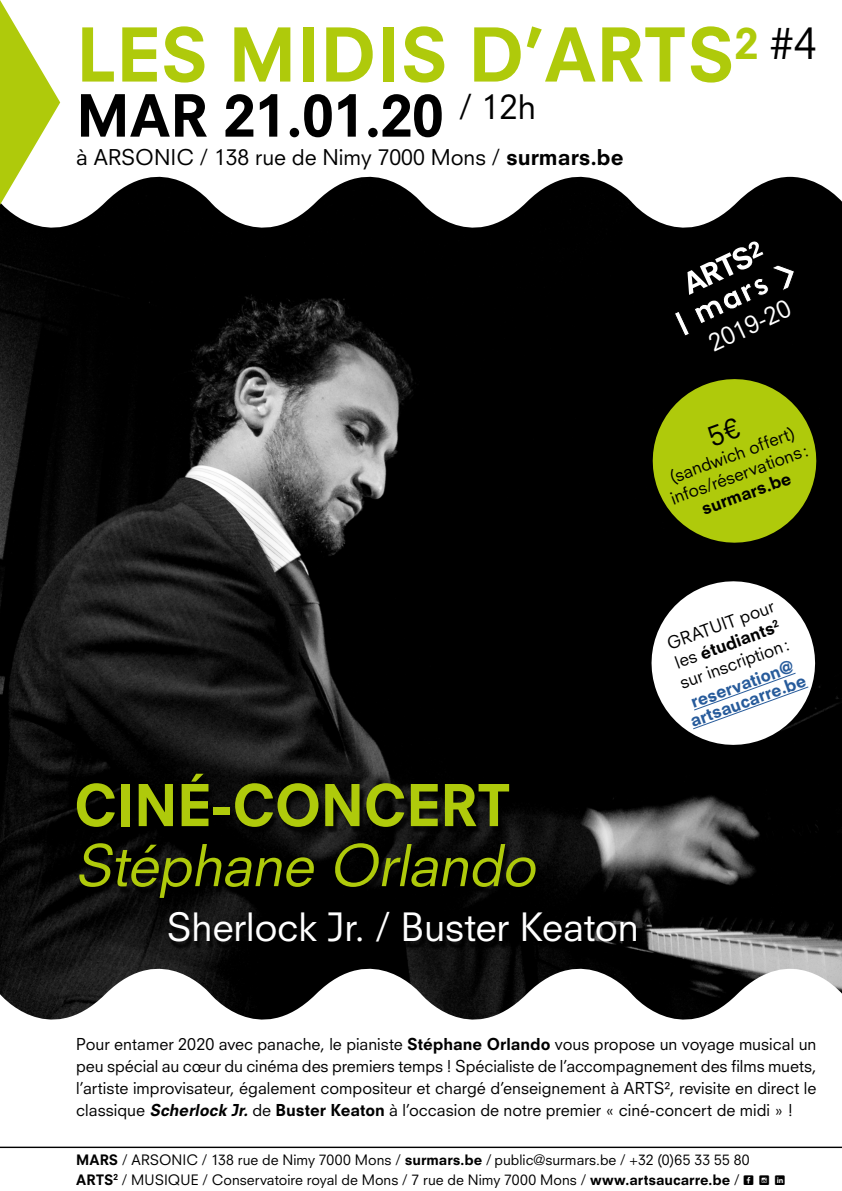
<style>
.page{position:relative;width:842px;height:1191px;background:#fff}
.page>*{position:absolute;margin:0;border:0;box-sizing:border-box;transform-origin:0 0}
.t1{font:800 72px "Neuzeit SLT Std";color:#afca0b}
.t2{font:800 56.5px "Neuzeit SLT Std";color:#000}
.t3{font:italic 56px "Neuzeit SLT Std";color:#afca0b}
.t4{font:800 56px "Neuzeit SLT Std";letter-spacing:-.015em;color:#afca0b}
.t5{font:38px "Neuzeit SLT Std";letter-spacing:-.005em;color:#fff}
.t6{font:23.8px "Neuzeit SLT Std";color:#fff}
.t7{font:21.2px "Neuzeit SLT Std";color:#000}
.t8{font:17px "Neuzeit SLT Std";color:#000}
.t9{font:800 17px "Neuzeit SLT Std";color:#275b9b}
.t10{font:800 17px "Neuzeit SLT Std";color:#000}
.t11{font:16px/22px "Neuzeit SLT Std";color:#000;text-align:justify}
.t12{font:14px "Neuzeit SLT Std";color:#000}
.s1{font-weight:800}
.s2{font-weight:400}
.s3{font-weight:800;font-style:italic}
.s4{font-family:"Social Shapes"}
</style>
<div class="page">
<img style="left:0;top:176px;width:842px;height:843px">
<svg style="left:0;top:0;width:60px;height:205px"></svg>
<hr style="left:0;top:1146px;width:842px;height:2px;background:#000">
<svg style="left:641px;top:571px;width:184px;height:184px"></svg>
<div style="left:77px;top:776px;width:464px;height:130px;background:#000;opacity:.75"></div>
<svg style="left:673px;top:241px;width:123px;height:96px"></svg>
<div style="left:169px;top:915px;width:473px;height:35px;background:#000"></div>
<svg style="left:642px;top:368px;width:185px;height:185px"></svg>
<p class="t1" style="left:76px;top:11px;width:742px">LES MIDIS D’ARTS<sup>2</sup> <sup>#4</sup></p>
<p class="t2" style="left:76px;top:81px;width:461px">MAR 21.01.20 <sup>/</sup> <sup>12h</sup></p>
<p class="t7" style="left:76px;top:144px;width:549px">à ARSONIC / 138 rue de Nimy 7000 Mons / <span class="s1">surmars.be</span></p>
<p class="t6" style="left:704px;top:331px;width:89px;rotate:-25deg">2019-20</p>
<p class="t8" style="left:667px;top:467px;width:133px;rotate:-20deg">(sandwich offert)</p>
<p class="t8" style="left:668px;top:489px;width:146px;rotate:-20deg">infos/réservations:</p>
<p class="t10" style="left:698px;top:499px;width:96px;rotate:-20deg">surmars.be</p>
<p class="t4" style="left:74px;top:771px;width:438px">CINÉ-CONCERT</p>
<p class="t3" style="left:74px;top:831px;width:475px">Stéphane Orlando</p>
<p class="t5" style="left:166px;top:904px;width:474px">Sherlock Jr. / Buster Keaton</p>
<p class="t8" style="left:664px;top:634px;width:114px;rotate:-20deg">GRATUIT pour</p>
<p class="t10" style="left:672px;top:653px;width:112px;rotate:-20deg"><span class="s2">les</span> étudiants<sup>2</sup></p>
<p class="t8" style="left:677px;top:673px;width:117px;rotate:-20deg">sur inscription:</p>
<p class="t9" style="left:688px;top:693px;width:109px;rotate:-20deg">reservation@</p>
<p class="t9" style="left:687px;top:711px;width:124px;rotate:-20deg">artsaucarre.be</p>
<p class="t11" style="left:76px;top:1032px;width:742px">Pour entamer 2020 avec panache, le pianiste <span class="s1">Stéphane Orlando</span> vous propose un voyage musical un peu spécial au cœur du cinéma des premiers temps ! Spécialiste de l’accompagnement des films muets, l’artiste improvisateur, également compositeur et chargé d’enseignement à ARTS², revisite en direct le classique <span class="s3">Scherlock Jr.</span> de <span class="s1">Buster Keaton</span> à l’occasion de notre premier « ciné-concert de midi » !</p>
<p class="t12" style="left:76px;top:1151px;width:675px"><span class="s1">MARS</span> / ARSONIC / 138 rue de Nimy 7000 Mons / <span class="s1">surmars.be</span> / public@surmars.be / +32 (0)65 33 55 80</p>
<p class="t12" style="left:76px;top:1170px;width:710px"><span class="s1">ARTS</span><sup>2</sup> / MUSIQUE / Conservatoire royal de Mons / 7 rue de Nimy 7000 Mons / <span class="s1">www.artsaucarre.be</span> / <span class="s4">M P S</span></p>
</div>
